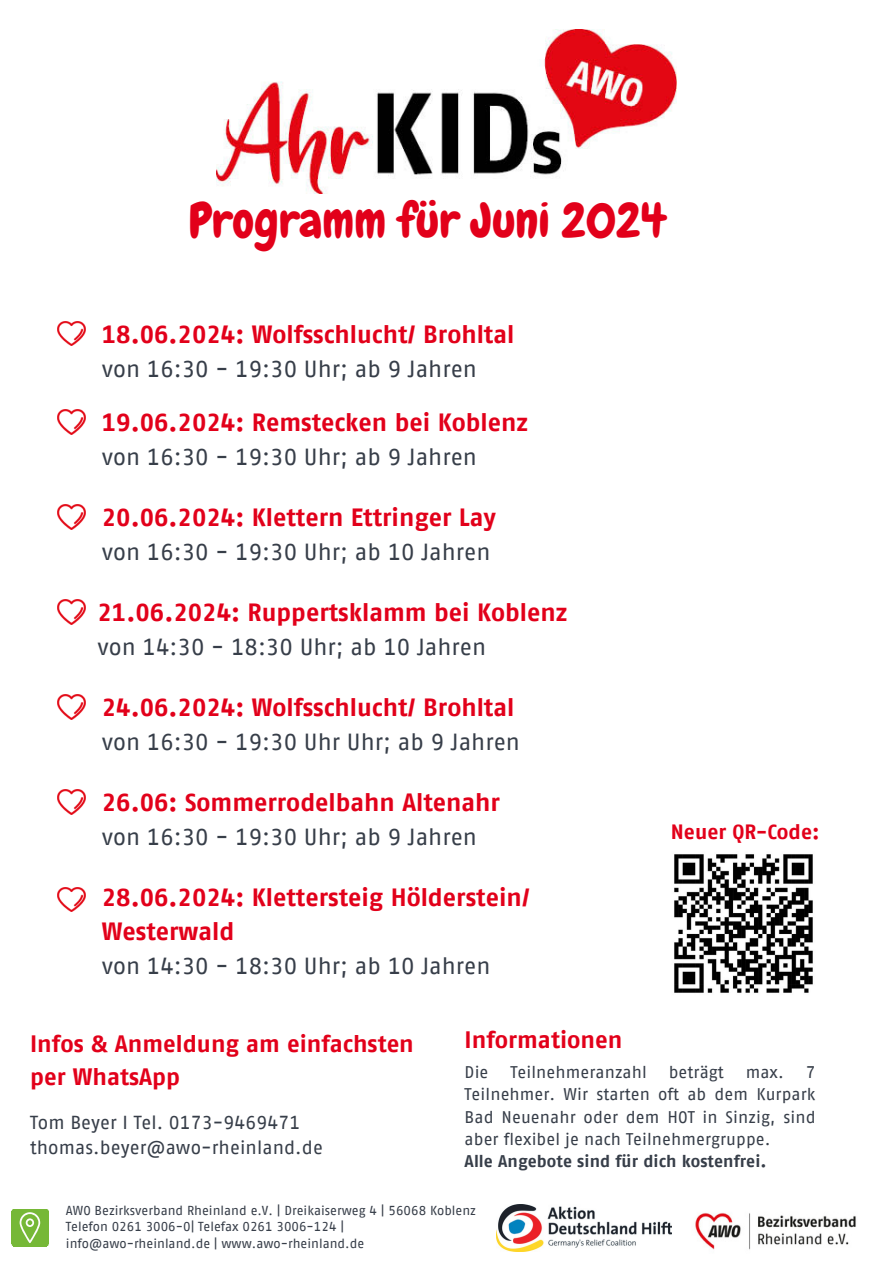
<style>
.page{position:relative;width:894px;height:1264px;background:#fff}
.page>*{position:absolute;margin:0;border:0;box-sizing:border-box;transform-origin:0 0}
.t1{font:48.45px "Chewy";color:#e2001a}
.t2{font:700 24.9px/34.2px "AWO Fago Office";color:#e2001a}
.t3{font:700 23.7px/32.7px "AWO Fago Office";color:#e2001a}
.t4{font:23.25px "AWO Fago Office";color:#373e49}
.t5{font:700 20.7px "AWO Fago Office";color:#e2001a}
.t6{font:18.75px/24.8px "AWO Fago Office";letter-spacing:.005em;color:#373e49}
.t7{font:16.8px/22.2px "AWO Fago Office";letter-spacing:.005em;color:#373e49}
.t8{font:13.05px/16.2px "AWO Fago Office";color:#373e49}
.s1{font-weight:700}
</style>
<div class="page">
<hr style="left:46px;top:1211px;width:3px;height:32px;background:#76b837">
<div style="left:14px;top:1211px;width:32px;height:32px;background:#76b837"></div>
<hr style="left:14px;top:1209px;width:32px;height:2px;background:#76b837">
<hr style="left:12px;top:1211px;width:2px;height:32px;background:#76b837">
<hr style="left:14px;top:1243px;width:32px;height:2px;background:#76b837">
<svg style="left:20px;top:1212px;width:20px;height:30px"></svg>
<img style="left:496px;top:1204px;width:175px;height:47px">
<img style="left:695px;top:1213px;width:161px;height:37px">
<img style="left:57px;top:321px;width:28px;height:25px">
<img style="left:57px;top:409px;width:28px;height:25px">
<img style="left:57px;top:504px;width:28px;height:25px">
<img style="left:57px;top:599px;width:28px;height:25px">
<img style="left:674px;top:854px;width:139px;height:139px">
<img style="left:217px;top:29px;width:459px;height:165px">
<img style="left:57px;top:694px;width:28px;height:25px">
<img style="left:57px;top:887px;width:28px;height:24px">
<img style="left:57px;top:789px;width:28px;height:25px">
<h2 class="t1" style="left:189px;top:190px;width:479px">Programm für Juni 2024</h2>
<p class="t2" style="left:102px;top:318px;width:414px">18.06.2024: Wolfsschlucht/ Brohltal</p>
<p class="t4" style="left:102px;top:356px;width:376px">von 16:30 - 19:30 Uhr; ab 9 Jahren</p>
<p class="t2" style="left:102px;top:406px;width:427px">19.06.2024: Remstecken bei Koblenz</p>
<p class="t4" style="left:102px;top:444px;width:376px">von 16:30 - 19:30 Uhr; ab 9 Jahren</p>
<h3 class="t2" style="left:102px;top:501px;width:395px">20.06.2024: Klettern Ettringer Lay</h3>
<h3 class="t4" style="left:102px;top:539px;width:390px">von 16:30 - 19:30 Uhr; ab 10 Jahren</h3>
<h4 class="t2" style="left:97px;top:596px;width:471px">21.06.2024: Ruppertsklamm bei Koblenz</h4>
<h4 class="t4" style="left:97px;top:634px;width:390px">von 14:30 - 18:30 Uhr; ab 10 Jahren</h4>
<p class="t2" style="left:102px;top:691px;width:414px">24.06.2024: Wolfsschlucht/ Brohltal</p>
<p class="t4" style="left:102px;top:729px;width:419px">von 16:30 - 19:30 Uhr Uhr; ab 9 Jahren</p>
<h3 class="t2" style="left:102px;top:786px;width:399px">26.06: Sommerrodelbahn Altenahr</h3>
<h3 class="t4" style="left:102px;top:824px;width:376px">von 16:30 - 19:30 Uhr; ab 9 Jahren</h3>
<h2 class="t2" style="left:102px;top:881px;width:429px">28.06.2024: Klettersteig Hölderstein/<br>Westerwald</h2>
<h2 class="t4" style="left:102px;top:953px;width:390px">von 14:30 - 18:30 Uhr; ab 10 Jahren</h2>
<h5 class="t5" style="left:670px;top:822px;width:150px">Neuer QR-Code:</h5>
<h3 class="t3" style="left:30px;top:1028px;width:385px">Infos &amp; Anmeldung am einfachsten per WhatsApp</h3>
<h3 class="t6" style="left:30px;top:1109px;width:294px">Tom Beyer I Tel. 0173-9469471 thomas.beyer@awo-rheinland.de</h3>
<p class="t3" style="left:464px;top:1024px;width:159px">Informationen</p>
<h3 class="t7" style="left:464px;top:1060px;width:25px">Die</h3>
<h3 class="t7" style="left:510px;top:1060px;width:138px">Teilnehmeranzahl</h3>
<h3 class="t7" style="left:668px;top:1060px;width:56px">beträgt</h3>
<h3 class="t7" style="left:745px;top:1060px;width:40px">max.</h3>
<h3 class="t7" style="left:464px;top:1060px;width:352px;text-indent:341px">7<br>Teilnehmer. Wir starten oft ab dem Kurpark Bad Neuenahr oder dem HOT in Sinzig, sind aber flexibel je nach Teilnehmergruppe.<br><span class="s1">Alle Angebote sind für dich kostenfrei.</span></h3>
<h3 class="t8" style="left:66px;top:1202px;width:411px">AWO Bezirksverband Rheinland e.V. | Dreikaiserweg 4 | 56068 Koblenz<br>Telefon 0261 3006-0| Telefax 0261 3006-124 |</h3>
<h3 class="t8" style="left:66px;top:1234px;width:300px">info@awo-rheinland.de | www.awo-rheinland.de</h3>
</div>
